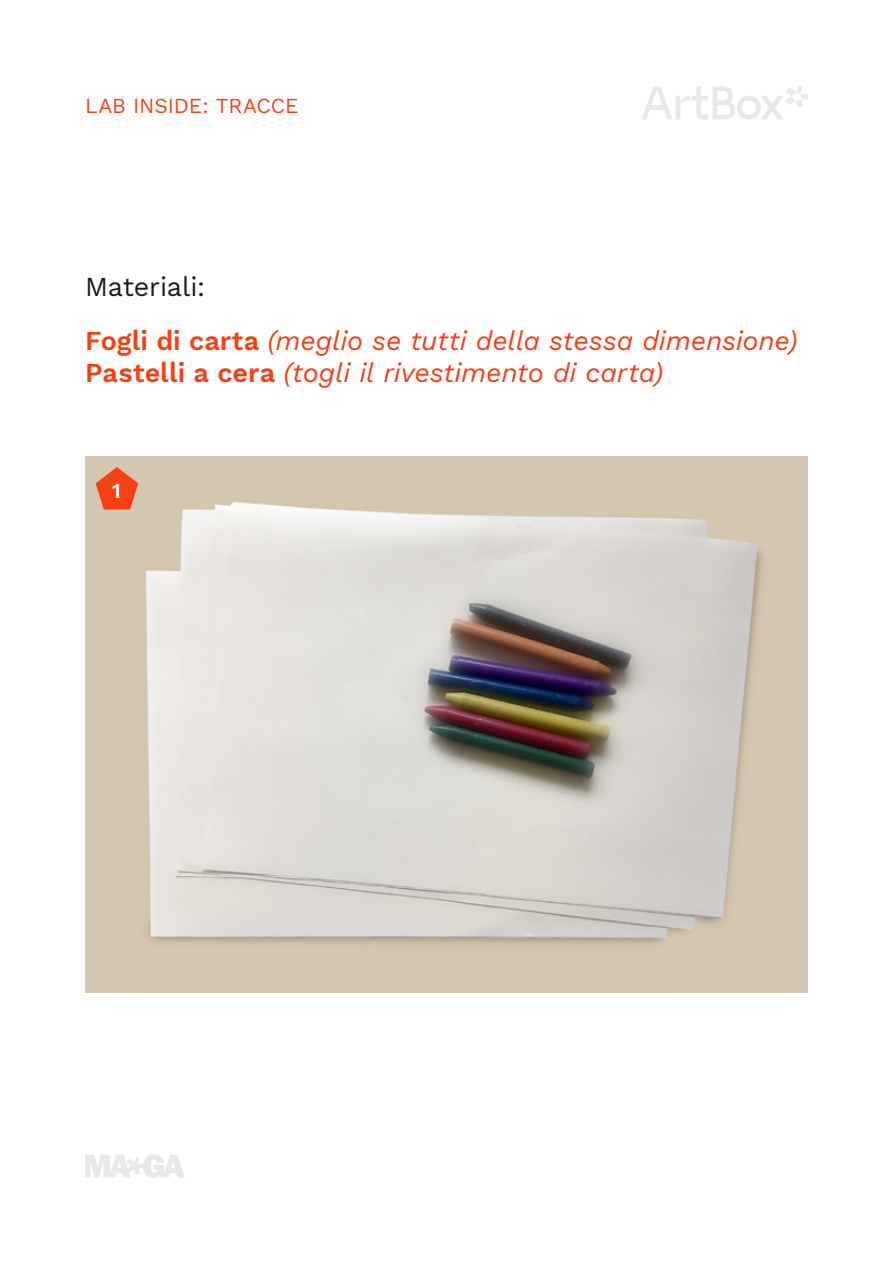
<style>
.page{position:relative;width:893px;height:1263px;background:#fff}
.page>*{position:absolute;margin:0;border:0;box-sizing:border-box;transform-origin:0 0}
.t1{font:italic 27px/53.7px "Work Sans";letter-spacing:-.005em;color:#f54014}
.t2{font:21px "Work Sans";letter-spacing:-.005em;color:#f54014}
.t3{font:600 21px "Work Sans";color:#fff}
.s1{font-style:normal;color:#1c1c1c}
.s2{font-weight:600;font-style:normal}
</style>
<div class="page">
<svg style="left:642px;top:85px;width:166px;height:34px"></svg>
<svg style="left:85px;top:1154px;width:99px;height:24px"></svg>
<img style="left:85px;top:456px;width:723px;height:536px">
<svg style="left:96px;top:467px;width:42px;height:43px"></svg>
<p class="t2" style="left:85px;top:89px;width:215px">LAB INSIDE: TRACCE</p>
<p class="t1" style="left:85px;top:258px;width:714px"><span class="s1">Materiali:<br></span><span class="s2">Fogli di carta</span> (meglio se tutti della stessa dimensione)</p>
<p class="t1" style="left:85px;top:344px;width:580px"><span class="s2">Pastelli a cera</span> (togli il rivestimento di carta)</p>
<p class="t3" style="left:112px;top:475px;width:10px">1</p>
</div>
